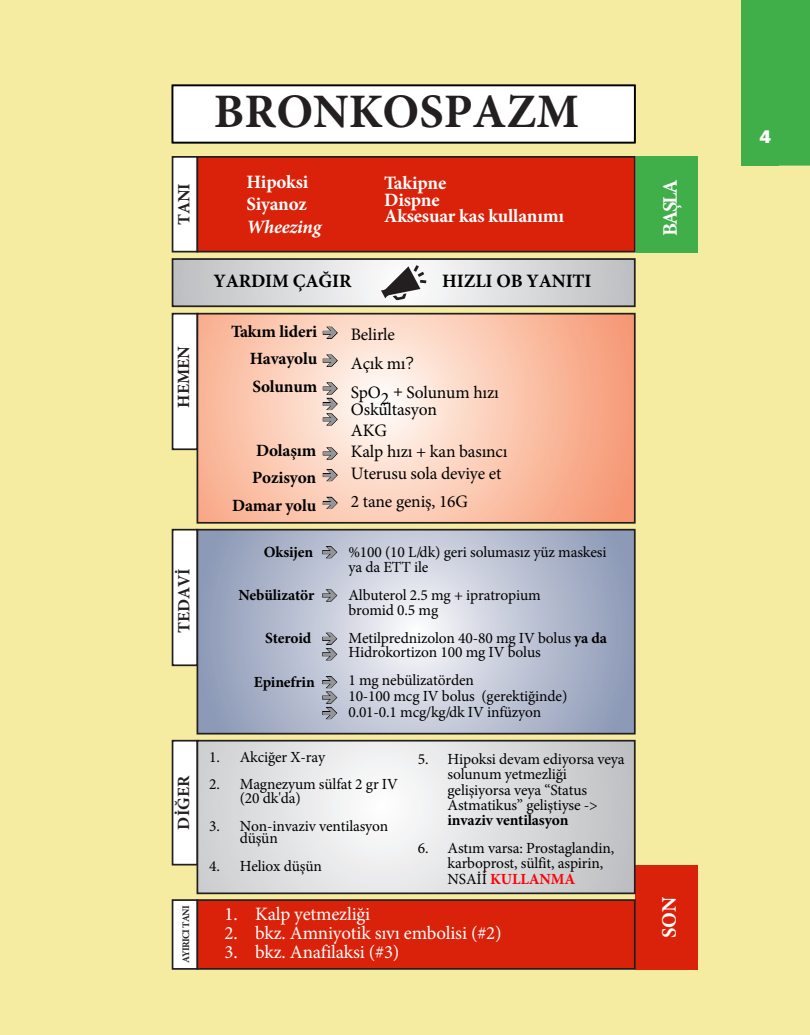
<style>
.page{position:relative;width:810px;height:1035px;background:#fff}
.page>*{position:absolute;margin:0;border:0;box-sizing:border-box;transform-origin:0 0}
.t1{font:700 48.12px "Minion Pro";color:#231f20}
.t2{font:700 20.62px "Minion Pro";letter-spacing:-.09em;color:#fff}
.t3{font:18.88px "Minion Pro";letter-spacing:-.01em;color:#fff}
.t4{font:700 18.88px/22.5px "Minion Pro";letter-spacing:-.01em;color:#fff}
.t5{font:700 18.88px "Minion Pro";letter-spacing:-.01em;color:#000}
.t6{font:900 18.75px "Whitney HTF";color:#fff}
.t7{font:17.5px/21.1px "Minion Pro";letter-spacing:-.01em;color:#000}
.t8{font:700 17.12px/27.1px "Minion Pro";letter-spacing:-.01em;color:#000;text-align:center}
.t9{font:700 17.12px "Minion Pro";color:#231f20}
.t10{font:15.5px/15.5px "Minion Pro";letter-spacing:-.01em;color:#000}
.t11{font:700 15.5px "Minion Pro";letter-spacing:-.01em;color:#000}
.t12{font:700 10px "Minion Pro";letter-spacing:-.07em;color:#231f20}
.s1{font-style:italic}
.s2{color:#939598}
.s3{font-family:"Whitney HTF"}
.s4{font-weight:700}
.s5{font-weight:700;color:#fb0207}
</style>
<div class="page">
<div style="left:0;top:0;width:22px;height:1035px;background:#f5eca2"></div>
<div style="left:22px;top:0;width:788px;height:1035px;background:#f5eca2"></div>
<div style="left:742px;top:0;width:68px;height:166px;background:#40ae49"></div>
<div style="left:173px;top:157px;width:24px;height:95px;background:#fff"></div>
<div style="left:172px;top:156px;width:26px;height:97px;border:2px solid #231f20"></div>
<div style="left:197px;top:157px;width:438px;height:95px;background:#da220a"></div>
<div style="left:197px;top:156px;width:439px;height:97px;border:2px solid #231f20"></div>
<div style="left:173px;top:314px;width:24px;height:135px;background:#fff"></div>
<div style="left:172px;top:313px;width:26px;height:137px;border:2px solid #231f20"></div>
<svg style="left:200px;top:316px;width:433px;height:205px;background:#fac8b1"></svg>
<div style="left:197px;top:313px;width:439px;height:211px;border:2px solid #231f20"></div>
<svg style="left:322px;top:326px;width:16px;height:14px"></svg>
<div style="left:173px;top:530px;width:24px;height:135px;background:#fff"></div>
<div style="left:172px;top:529px;width:26px;height:137px;border:2px solid #231f20"></div>
<svg style="left:200px;top:532px;width:433px;height:200px;background:#b9c0d2"></svg>
<div style="left:197px;top:529px;width:439px;height:206px;border:2px solid #231f20"></div>
<svg style="left:322px;top:589px;width:16px;height:13px"></svg>
<svg style="left:175px;top:261px;width:458px;height:43px;background:#d9dadc"></svg>
<div style="left:172px;top:258px;width:464px;height:49px;border:2px solid #231f20"></div>
<svg style="left:381px;top:265px;width:45px;height:35px;background:#a3a2a2"></svg>
<div style="left:172px;top:85px;width:464px;height:58px;background:#fff;border:2px solid #000"></div>
<div style="left:636px;top:156px;width:62px;height:96px;background:#40ae49"></div>
<div style="left:635px;top:865px;width:63px;height:104px;background:#da220a"></div>
<div style="left:173px;top:741px;width:24px;height:124px;background:#fff"></div>
<div style="left:172px;top:740px;width:26px;height:126px;border:2px solid #231f20"></div>
<svg style="left:200px;top:743px;width:433px;height:148px;background:#dedfe0"></svg>
<div style="left:197px;top:740px;width:439px;height:154px;border:2px solid #231f20"></div>
<div style="left:173px;top:900px;width:24px;height:69px;background:#fff"></div>
<div style="left:172px;top:899px;width:26px;height:71px;border:2px solid #231f20"></div>
<div style="left:197px;top:900px;width:438px;height:69px;background:#da220a"></div>
<div style="left:197px;top:899px;width:439px;height:71px;border:2px solid #231f20"></div>
<svg style="left:322px;top:354px;width:16px;height:72px"></svg>
<svg style="left:322px;top:447px;width:16px;height:35px"></svg>
<svg style="left:322px;top:496px;width:16px;height:14px"></svg>
<svg style="left:322px;top:546px;width:16px;height:13px"></svg>
<svg style="left:322px;top:632px;width:16px;height:29px"></svg>
<svg style="left:322px;top:676px;width:16px;height:44px"></svg>
<p class="t1" style="left:214px;top:78px;width:367px">BRONKOSPAZM</p>
<p class="t9" style="left:172px;top:225px;width:44px;rotate:-90deg">TANI</p>
<p class="t4" style="left:246px;top:170px;width:76px">Hipoksi<br>Siyanoz<br><span class="s1">Wheezing</span></p>
<p class="t4" style="left:384px;top:175px;width:181px;line-height:16.5px">Takipne<br>Dispne<br>Aksesuar kas kullanımı</p>
<p class="t9" style="left:172px;top:408px;width:63px;rotate:-90deg">HEMEN</p>
<p class="t9" style="left:172px;top:633px;width:66px;rotate:-90deg">TEDAVİ</p>
<p class="t9" style="left:172px;top:830px;width:55px;rotate:-90deg">DİĞER</p>
<p class="t5" style="left:213px;top:268px;width:139px">YARDIM ÇAĞIR</p>
<p class="t5" style="left:442px;top:268px;width:151px">HIZLI OB YANITI</p>
<p class="t8" style="left:231px;top:318px;width:109px">Takım lideri <span class="s2">➔<br></span>Havayolu<br>Solunum</p>
<p class="t8" style="left:232px;top:437px;width:86px;text-align:right">Dolaşım<br>Pozisyon<br>Damar yolu</p>
<p class="t7" style="left:351px;top:320px;width:150px;line-height:28.8px">Belirle<br>Açık mı<span class="s3">?<br></span>SpO2 <span class="s3">+</span> Solunum hızı</p>
<p class="t7" style="left:351px;top:399px;width:158px">Oskültasyon<br>AKG<br>Kalp hızı + kan basıncı<br>Uterusu sola deviye et</p>
<p class="t7" style="left:351px;top:491px;width:119px">2 tane geniş, 16G</p>
<p class="t11" style="left:264px;top:541px;width:51px">Oksijen</p>
<p class="t11" style="left:238px;top:584px;width:101px">Nebülizatör <span class="s2">➔</span></p>
<p class="t11" style="left:265px;top:627px;width:48px">Steroid</p>
<p class="t11" style="left:254px;top:671px;width:86px">Epinefrin <span class="s2">➔</span></p>
<p class="t10" style="left:348px;top:544px;width:260px">%100 (10 L/dk) geri solumasız yüz maskesi ya da ETT ile</p>
<p class="t10" style="left:348px;top:587px;width:194px">Albuterol 2.5 mg + ipratropium bromid 0.5 mg</p>
<p class="t10" style="left:348px;top:631px;width:260px;line-height:13.9px">Metilprednizolon 40-80 mg IV bolus <span class="s4">ya da<br></span>Hidrokortizon 100 mg IV bolus</p>
<p class="t10" style="left:348px;top:672px;width:220px;line-height:16px">1 mg nebülizatörden<br>10-100 mcg IV bolus (gerektiğinde)<br>0.01-0.1 mcg/kg/dk IV infüzyon</p>
<p class="t10" style="left:209px;top:750px;width:117px">1. Akciğer X-ray</p>
<p class="t10" style="left:240px;top:777px;width:160px;line-height:14px;text-indent:-30px">2. Magnezyum sülfat 2 gr IV (20 dk'da)</p>
<p class="t10" style="left:240px;top:820px;width:150px;line-height:11.9px;text-indent:-30px">3. Non-invaziv ventilasyon düşün</p>
<p class="t10" style="left:209px;top:858px;width:114px">4. Heliox düşün</p>
<p class="t10" style="left:448px;top:752px;width:179px;line-height:15.1px;text-indent:-30px">5. Hipoksi devam ediyorsa veya solunum yetmezliği gelişiyorsa veya “Status<br>Astmatikus” geliştiyse -&gt; <span class="s4">invaziv ventilasyon</span></p>
<p class="t10" style="left:448px;top:840px;width:168px;text-indent:-30px">6. Astım varsa: Prostaglandin, karboprost, sülfit, aspirin,<br>NSAİİ <span class="s5">KULLANMA</span></p>
<p class="t12" style="left:179px;top:963px;width:59px;rotate:-90deg">AYIRICI TANI</p>
<p class="t3" style="left:224px;top:902px;width:147px">1. Kalp yetmezliği</p>
<p class="t3" style="left:224px;top:921px;width:279px">2. bkz. Amniyotik sıvı embolisi (#2)</p>
<p class="t3" style="left:224px;top:939px;width:176px">3. bkz. Anafilaksi (#3)</p>
<p class="t2" style="left:656px;top:236px;width:58px;rotate:-90deg">BAŞLA</p>
<p class="t2" style="left:655px;top:938px;width:43px;rotate:-90deg">SON</p>
<p class="t6" style="left:760px;top:125px;width:13px">4</p>
</div>
